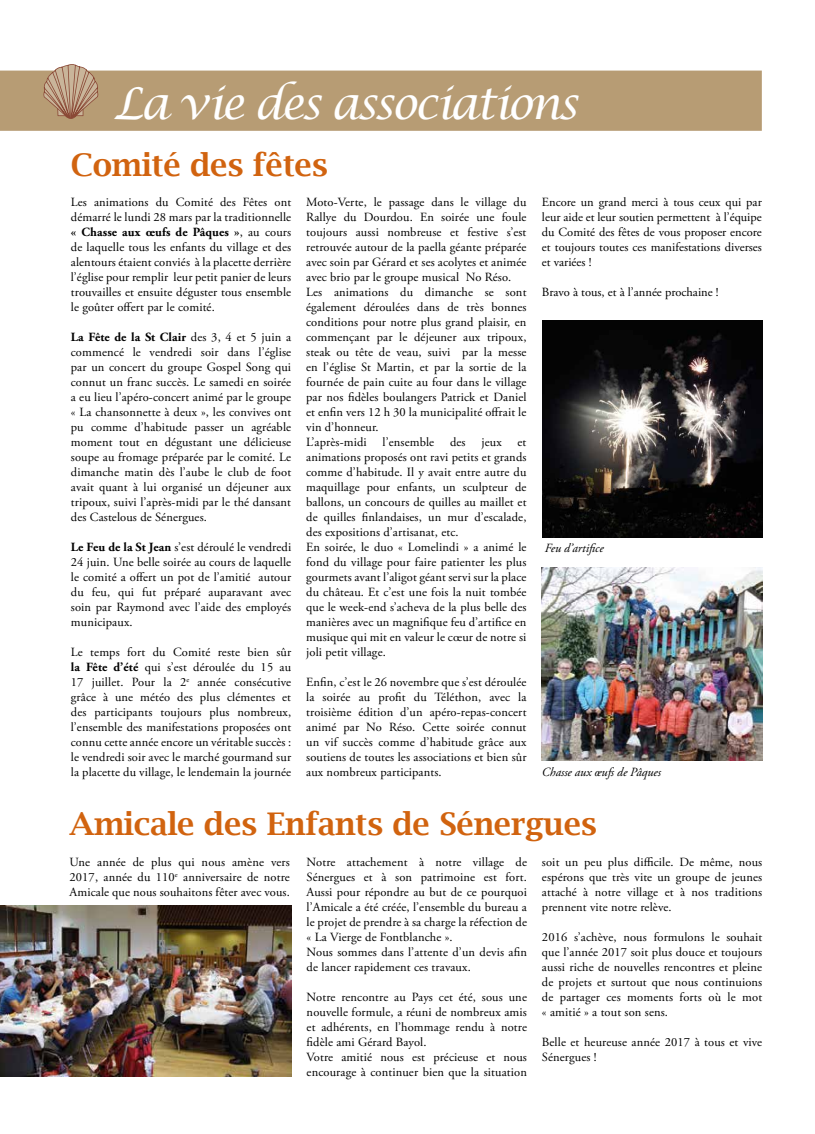
<style>
.page{position:relative;width:815px;height:1134px;background:#fff}
.page>*{position:absolute;margin:0;border:0;box-sizing:border-box;transform-origin:0 0}
.t1{font:italic 43.75px "Lucida Calligraphy";letter-spacing:-.06em;color:#fff}
.t2{font:600 31.25px "Lucida Bright";letter-spacing:-.01em;color:#d1630f}
.t3{font:12.5px/15px "Adobe Garamond Pro";letter-spacing:.01em;color:#000;text-align:justify}
.t4{font:italic 12.5px "Adobe Garamond Pro";color:#000}
.s1{font-weight:700}
</style>
<div class="page">
<div style="left:0;top:71px;width:762px;height:60px;background:#b79c74"></div>
<svg style="left:43px;top:64px;width:55px;height:55px;background:#ba9b81"></svg>
<img style="left:542px;top:320px;width:220px;height:217px">
<img style="left:542px;top:567px;width:220px;height:194px">
<img style="left:0;top:906px;width:292px;height:170px">
<h1 class="t1" style="left:114px;top:77px;width:466px">La vie des associations</h1>
<h2 class="t2" style="left:71px;top:147px;width:259px">Comité des fêtes</h2>
<p class="t3" style="left:71px;top:195px;width:222px">Les animations du Comité des Fêtes ont démarré le lundi 28 mars par la traditionnelle <span class="s1">« Chasse aux œufs de Pâques »</span>, au cours de laquelle tous les enfants du village et des alentours étaient conviés à la placette derrière l’église pour remplir leur petit panier de leurs trouvailles et ensuite déguster tous ensemble le goûter offert par le comité.</p>
<p class="t3" style="left:71px;top:330px;width:222px"><span class="s1">La Fête de la St Clair</span> des 3, 4 et 5 juin a commencé le vendredi soir dans l’église par un concert du groupe Gospel Song qui connut un franc succès. Le samedi en soirée a eu lieu l’apéro-concert animé par le groupe « La chansonnette à deux », les convives ont pu comme d’habitude passer un agréable moment tout en dégustant une délicieuse soupe au fromage préparée par le comité. Le dimanche matin dès l’aube le club de foot avait quant à lui organisé un déjeuner aux tripoux, suivi l’après-midi par le thé dansant des Castelous de Sénergues.</p>
<p class="t3" style="left:71px;top:540px;width:222px"><span class="s1">Le Feu de la St Jean</span> s’est déroulé le vendredi 24 juin. Une belle soirée au cours de laquelle le comité a offert un pot de l’amitié autour du feu, qui fut préparé auparavant avec soin par Raymond avec l’aide des employés municipaux.</p>
<p class="t3" style="left:71px;top:645px;width:222px">Le temps fort du Comité reste bien sûr <span class="s1">la Fête d’été</span> qui s’est déroulée du 15 au 17 juillet. Pour la 2<sup>e</sup> année consécutive grâce à une météo des plus clémentes et des participants toujours plus nombreux, l’ensemble des manifestations proposées ont connu cette année encore un véritable succès : le vendredi soir avec le marché gourmand sur la placette du village, le lendemain la journée</p>
<p class="t3" style="left:306px;top:195px;width:222px;text-align:left">Moto-Verte, le passage dans le village du Rallye du Dourdou. En soirée une foule toujours aussi nombreuse et festive s’est retrouvée autour de la paella géante préparée avec soin par Gérard et ses acolytes et animée avec brio par le groupe musical No Réso.<br>Les animations du dimanche se sont également déroulées dans de très bonnes conditions pour notre plus grand plaisir, en commençant par le déjeuner aux tripoux, steak ou tête de veau, suivi par la messe en l’église St Martin, et par la sortie de la fournée de pain cuite au four dans le village par nos fidèles boulangers Patrick et Daniel et enfin vers 12 h 30 la municipalité offrait le vin d’honneur.<br>L’après-midi</p>
<p class="t3" style="left:542px;top:195px;width:221px">Encore un grand merci à tous ceux qui par leur aide et leur soutien permettent à l’équipe du Comité des fêtes de vous proposer encore et toujours toutes ces manifestations diverses et variées !</p>
<p class="t3" style="left:542px;top:285px;width:178px">Bravo à tous, et à l’année prochaine !</p>
<p class="t3" style="left:383px;top:435px;width:53px">l’ensemble</p>
<p class="t3" style="left:450px;top:435px;width:17px">des</p>
<p class="t3" style="left:481px;top:435px;width:22px">jeux</p>
<p class="t3" style="left:306px;top:435px;width:222px;text-align:left;text-indent:211px">et animations proposés ont ravi petits et grands comme d’habitude. Il y avait entre autre du maquillage pour enfants, un sculpteur de ballons, un concours de quilles au maillet et de quilles finlandaises, un mur d’escalade, des expositions d’artisanat, etc.<br>En soirée, le duo « Lomelindi » a animé le fond du village pour faire patienter les plus gourmets avant l’aligot géant servi sur la place du château. Et c’est une fois la nuit tombée que le week-end s’acheva de la plus belle des manières avec un magnifique feu d’artifice en musique qui mit en valeur le cœur de notre si joli petit village.</p>
<p class="t3" style="left:306px;top:675px;width:222px">Enfin, c’est le 26 novembre que s’est déroulée la soirée au profit du Téléthon, avec la troisième édition d’un apéro-repas-concert animé par No Réso. Cette soirée connut un vif succès comme d’habitude grâce aux soutiens de toutes les associations et bien sûr aux nombreux participants.</p>
<p class="t4" style="left:545px;top:541px;width:60px">Feu d’artifice</p>
<p class="t4" style="left:542px;top:764px;width:121px">Chasse aux œufs de Pâques</p>
<h2 class="t2" style="left:70px;top:806px;width:529px">Amicale des Enfants de Sénergues</h2>
<p class="t3" style="left:70px;top:855px;width:222px">Une année de plus qui nous amène vers 2017, année du 110<sup>e</sup> anniversaire de notre Amicale que nous souhaitons fêter avec vous.</p>
<p class="t3" style="left:307px;top:855px;width:222px;text-align:left">Notre attachement à notre village de Sénergues et à son patrimoine est fort.<br>Aussi pour répondre au but de ce pourquoi l’Amicale a été créée, l’ensemble du bureau a le projet de prendre à sa charge la réfection de « La Vierge de Fontblanche ».<br>Nous sommes dans l’attente d’un devis afin de lancer rapidement ces travaux.</p>
<p class="t3" style="left:307px;top:990px;width:222px;text-align:left">Notre rencontre au Pays cet été, sous une nouvelle formule, a réuni de nombreux amis et adhérents, en l’hommage rendu à notre fidèle ami Gérard Bayol.<br>Votre amitié nous est précieuse et nous encourage à continuer bien que la situation</p>
<p class="t3" style="left:542px;top:855px;width:222px">soit un peu plus difficile. De même, nous espérons que très vite un groupe de jeunes attaché à notre village et à nos traditions prennent vite notre relève.</p>
<p class="t3" style="left:542px;top:930px;width:222px">2016 s’achève, nous formulons le souhait que l’année 2017 soit plus douce et toujours aussi riche de nouvelles rencontres et pleine de projets et surtout que nous continuions de partager ces moments forts où le mot « amitié » a tout son sens.</p>
<p class="t3" style="left:542px;top:1035px;width:222px">Belle et heureuse année 2017 à tous et vive<br>Sénergues !</p>
</div>
